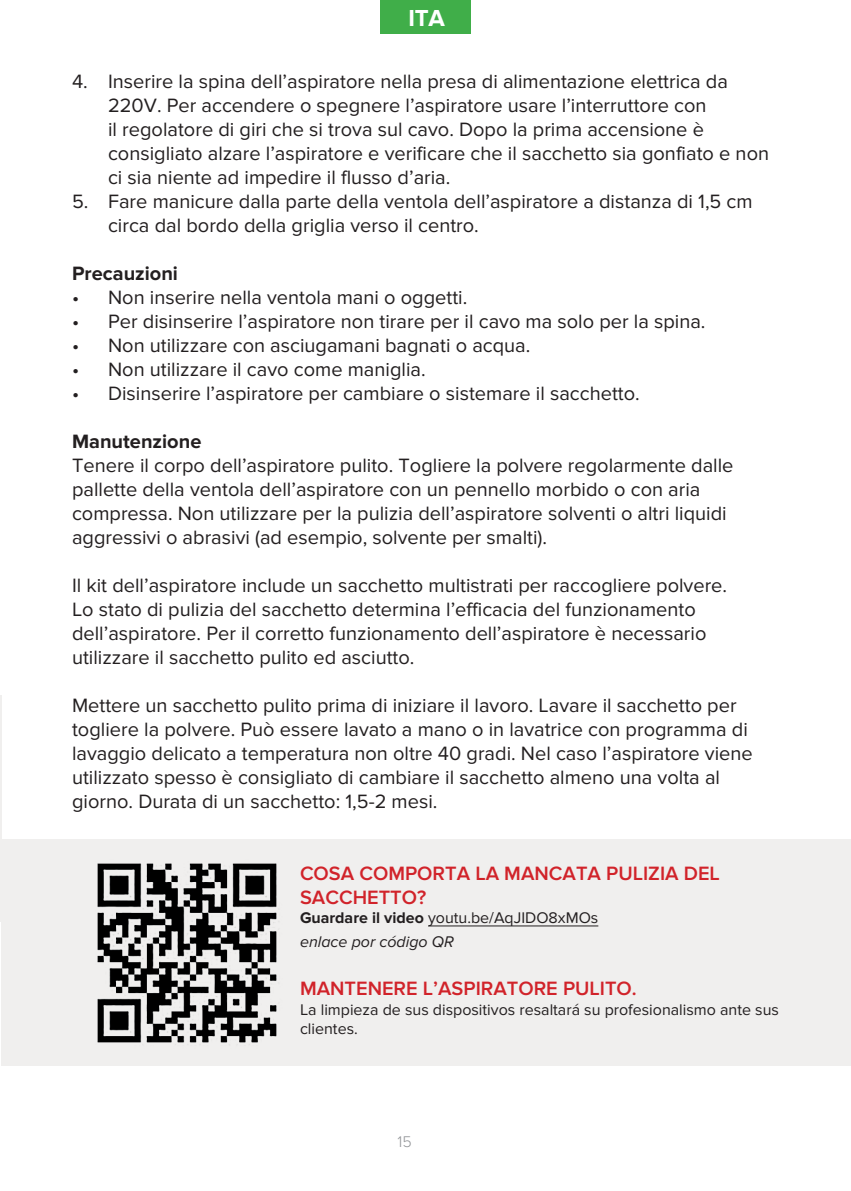
<style>
.page{position:relative;width:851px;height:1191px;background:#fff}
.page>*{position:absolute;margin:0;border:0;box-sizing:border-box;transform-origin:0 0}
.t1{font:700 24px "Proxima Nova";color:#fff}
.t2{font:20px/24px "Proxima Nova";color:#231f20}
.t3{font:600 20px/24px "Proxima Nova";color:#d1232a}
.t4{font:700 20px "Proxima Nova";color:#231f20}
.t5{font:16px/24px "Proxima Nova";color:#231f20}
.t6{font:300 16px "Proxima Nova";color:#939598}
.s1{font-weight:700}
.s2{font-style:italic}
</style>
<div class="page">
<div style="left:1px;top:839px;width:849px;height:227px;background:#f0efee"></div>
<img style="left:97px;top:863px;width:180px;height:180px">
<hr style="left:0;top:695px;width:1px;height:226px;background:#f0efee">
<div style="left:380px;top:0;width:91px;height:33px;background:#40ae49"></div>
<hr style="left:428px;top:925px;width:170px;height:1px;background:#231f20">
<p class="t1" style="left:408px;top:4px;width:38px">ITA</p>
<p class="t2" style="left:108px;top:69px;width:662px;text-indent:-36px">4. Inserire la spina dell’aspiratore nella presa di alimentazione elettrica da 220V. Per accendere o spegnere l’aspiratore usare l’interruttore con<br>il regolatore di giri che si trova sul cavo. Dopo la prima accensione è consigliato alzare l’aspiratore e verificare che il sacchetto sia gonfiato e non ci sia niente ad impedire il flusso d’aria.</p>
<p class="t2" style="left:108px;top:189px;width:646px;text-indent:-36px">5. Fare manicure dalla parte della ventola dell’aspiratore a distanza di 1,5 cm circa dal bordo della griglia verso il centro.</p>
<p class="t4" style="left:72px;top:262px;width:107px">Precauzioni</p>
<p class="t2" style="left:72px;top:285px;width:397px">• Non inserire nella ventola mani o oggetti.</p>
<p class="t2" style="left:72px;top:309px;width:635px">• Per disinserire l’aspiratore non tirare per il cavo ma solo per la spina.</p>
<p class="t2" style="left:72px;top:333px;width:460px">• Non utilizzare con asciugamani bagnati o acqua.</p>
<p class="t2" style="left:72px;top:357px;width:355px">• Non utilizzare il cavo come maniglia.</p>
<p class="t2" style="left:72px;top:381px;width:569px">• Disinserire l’aspiratore per cambiare o sistemare il sacchetto.</p>
<p class="t4" style="left:72px;top:430px;width:131px">Manutenzione</p>
<p class="t2" style="left:72px;top:453px;width:662px">Tenere il corpo dell’aspiratore pulito. Togliere la polvere regolarmente dalle pallette della ventola dell’aspiratore con un pennello morbido o con aria compressa. Non utilizzare per la pulizia dell’aspiratore solventi o altri liquidi aggressivi o abrasivi (ad esempio, solvente per smalti).</p>
<p class="t2" style="left:72px;top:573px;width:656px">Il kit dell’aspiratore include un sacchetto multistrati per raccogliere polvere.<br>Lo stato di pulizia del sacchetto determina l’efficacia del funzionamento dell’aspiratore. Per il corretto funzionamento dell’aspiratore è necessario utilizzare il sacchetto pulito ed asciutto.</p>
<p class="t2" style="left:72px;top:693px;width:682px">Mettere un sacchetto pulito prima di iniziare il lavoro. Lavare il sacchetto per togliere la polvere. Può essere lavato a mano o in lavatrice con programma di lavaggio delicato a temperatura non oltre 40 gradi. Nel caso l’aspiratore viene utilizzato spesso è consigliato di cambiare il sacchetto almeno una volta al giorno. Durata di un sacchetto: 1,5-2 mesi.</p>
<p class="t3" style="left:300px;top:862px;width:421px">COSA COMPORTA LA MANCATA PULIZIA DEL<br>SACCHETTO?</p>
<p class="t5" style="left:300px;top:906px;width:300px"><span class="s1">Guardare il video</span> youtu.be/AqJIDO8xMOs <span class="s2">enlace por código QR</span></p>
<p class="t3" style="left:300px;top:977px;width:338px">MANTENERE L’ASPIRATORE PULITO.</p>
<p class="t5" style="left:300px;top:1000px;width:480px;line-height:19.2px">La limpieza de sus dispositivos resaltará su profesionalismo ante sus clientes.</p>
<p class="t6" style="left:397px;top:1132px;width:16px">15</p>
</div>
